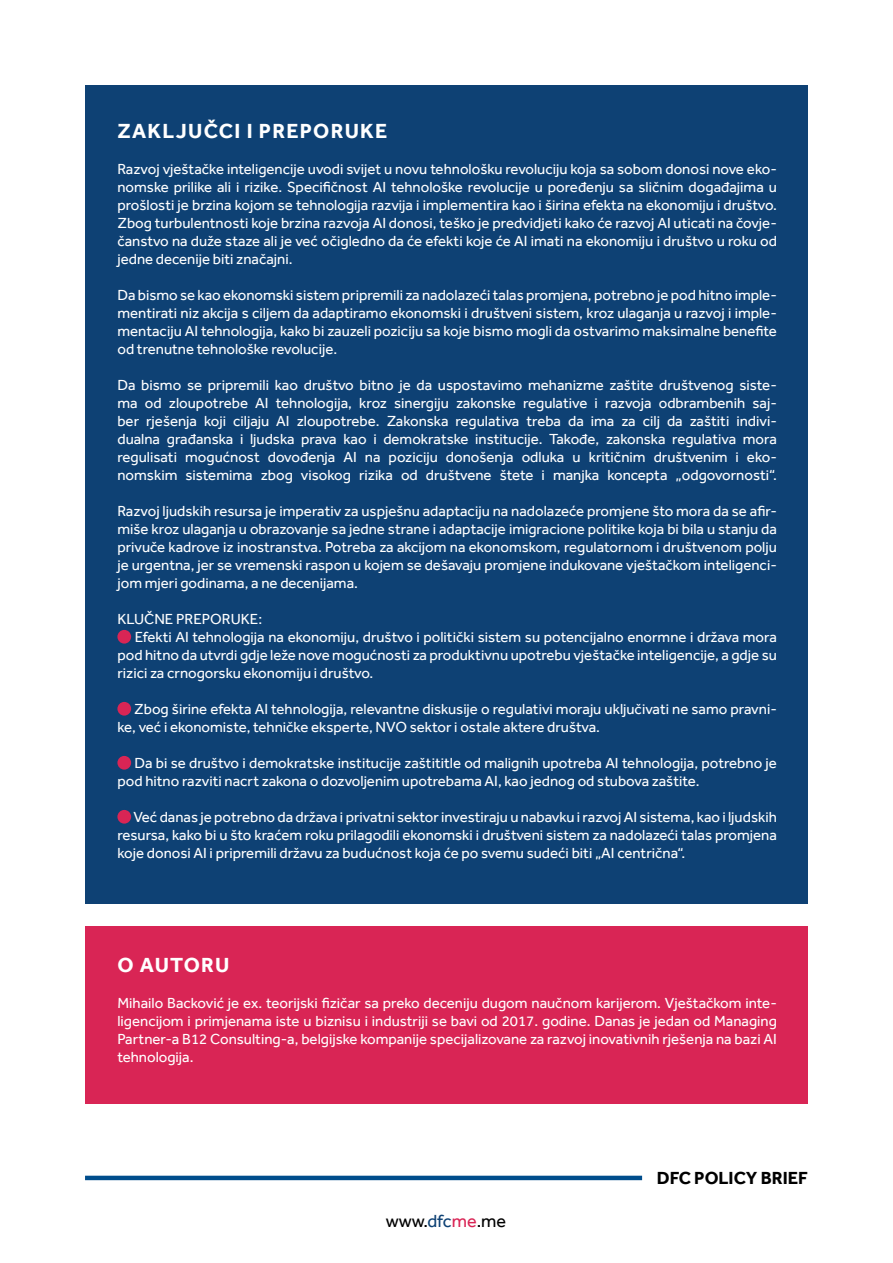
<style>
.page{position:relative;width:893px;height:1263px;background:#fff}
.page>*{position:absolute;margin:0;border:0;box-sizing:border-box;transform-origin:0 0}
.t1{font:700 21px "Effra";letter-spacing:.06em;color:#fff}
.t2{font:700 18px "Effra";color:#000}
.t3{font:18px "Effra";color:#000}
.t4{font:15px/18px "Effra";color:#fff;text-align:justify}
.s1{color:#0e4174}
.s2{color:#d92555}
</style>
<div class="page">
<hr style="left:85px;top:1176px;width:557px;height:4px;background:#004d8c">
<div style="left:85px;top:85px;width:723px;height:819px;background:#0e4174"></div>
<div style="left:85px;top:926px;width:723px;height:177px;background:#d92555"></div>
<div style="left:117px;top:630px;width:14px;height:14px;background:#d92555;border-radius:50%"></div>
<div style="left:117px;top:702px;width:14px;height:14px;background:#d92555;border-radius:50%"></div>
<div style="left:117px;top:756px;width:14px;height:14px;background:#d92555;border-radius:50%"></div>
<div style="left:117px;top:810px;width:14px;height:14px;background:#d92555;border-radius:50%"></div>
<h1 class="t1" style="left:117px;top:118px;width:271px">ZAKLJUČCI I PREPORUKE</h1>
<p class="t4" style="left:117px;top:159px;width:661px">Razvoj vještačke inteligencije uvodi svijet u novu tehnološku revoluciju koja sa sobom donosi nove eko&shy;nomske prilike ali i rizike. Specifičnost AI tehnološke revolucije u poređenju sa sličnim događajima u prošlosti je brzina kojom se tehnologija razvija i implementira kao i širina efekta na ekonomiju i društvo.<br>Zbog turbulentnosti koje brzina razvoja AI donosi, teško je predvidjeti kako će razvoj AI uticati na čovje&shy;čanstvo na duže staze ali je već očigledno da će efekti koje će AI imati na ekonomiju i društvo u roku od jedne decenije biti značajni.</p>
<p class="t4" style="left:117px;top:285px;width:661px">Da bismo se kao ekonomski sistem pripremili za nadolazeći talas promjena, potrebno je pod hitno imple&shy;mentirati niz akcija s ciljem da adaptiramo ekonomski i društveni sistem, kroz ulaganja u razvoj i imple&shy;mentaciju AI tehnologija, kako bi zauzeli poziciju sa koje bismo mogli da ostvarimo maksimalne benefite od trenutne tehnološke revolucije.</p>
<p class="t4" style="left:117px;top:375px;width:661px">Da bismo se pripremili kao društvo bitno je da uspostavimo mehanizme zaštite društvenog siste&shy;ma od zloupotrebe AI tehnologija, kroz sinergiju zakonske regulative i razvoja odbrambenih saj&shy;ber rješenja koji ciljaju AI zloupotrebe. Zakonska regulativa treba da ima za cilj da zaštiti indivi&shy;dualna građanska i ljudska prava kao i demokratske institucije. Takođe, zakonska regulativa mora regulisati mogućnost dovođenja AI na poziciju donošenja odluka u kritičnim društvenim i eko&shy;nomskim sistemima zbog visokog rizika od društvene štete i manjka koncepta „odgovornosti“.</p>
<p class="t4" style="left:117px;top:501px;width:661px">Razvoj ljudskih resursa je imperativ za uspješnu adaptaciju na nadolazeće promjene što mora da se afir&shy;miše kroz ulaganja u obrazovanje sa jedne strane i adaptacije imigracione politike koja bi bila u stanju da privuče kadrove iz inostranstva. Potreba za akcijom na ekonomskom, regulatornom i društvenom polju je urgentna, jer se vremenski raspon u kojem se dešavaju promjene indukovane vještačkom inteligenci&shy;jom mjeri godinama, a ne decenijama.</p>
<p class="t4" style="left:117px;top:609px;width:146px">KLUČNE PREPORUKE:</p>
<p class="t4" style="left:135px;top:627px;width:644px">Efekti AI tehnologija na ekonomiju, društvo i politički sistem su potencijalno enormne i država mora</p>
<p class="t4" style="left:117px;top:645px;width:661px">pod hitno da utvrdi gdje leže nove mogućnosti za produktivnu upotrebu vještačke inteligencije, a gdje su</p>
<p class="t4" style="left:117px;top:663px;width:257px">rizici za crnogorsku ekonomiju i društvo.</p>
<p class="t4" style="left:117px;top:699px;width:661px;text-indent:17px">Zbog širine efekta AI tehnologija, relevantne diskusije o regulativi moraju uključivati ne samo pravni&shy;ke, već i ekonomiste, tehničke eksperte, NVO sektor i ostale aktere društva.</p>
<p class="t4" style="left:117px;top:753px;width:661px;text-indent:17px">Da bi se društvo i demokratske institucije zaštititle od malignih upotreba AI tehnologija, potrebno je pod hitno razviti nacrt zakona o dozvoljenim upotrebama AI, kao jednog od stubova zaštite.</p>
<p class="t4" style="left:117px;top:807px;width:661px;text-indent:16px">Već danas je potrebno da država i privatni sektor investiraju u nabavku i razvoj AI sistema, kao i ljudskih resursa, kako bi u što kraćem roku prilagodili ekonomski i društveni sistem za nadolazeći talas promjena koje donosi AI i pripremili državu za budućnost koja će po svemu sudeći biti „AI centrična“.</p>
<h1 class="t1" style="left:117px;top:952px;width:114px">O AUTORU</h1>
<p class="t4" style="left:117px;top:994px;width:661px">Mihailo Backović je ex. teorijski fizičar sa preko deceniju dugom naučnom karijerom. Vještačkom inte&shy;ligencijom i primjenama iste u biznisu i industriji se bavi od 2017. godine. Danas je jedan od Managing Partner-a B12 Consulting-a, belgijske kompanije specijalizovane za razvoj inovativnih rješenja na bazi AI tehnologija.</p>
<p class="t3" style="left:386px;top:1211px;width:122px">www.<span class="s1">dfc</span><span class="s2">me</span>.me</p>
<p class="t2" style="left:657px;top:1167px;width:153px">DFC POLICY BRIEF</p>
</div>
